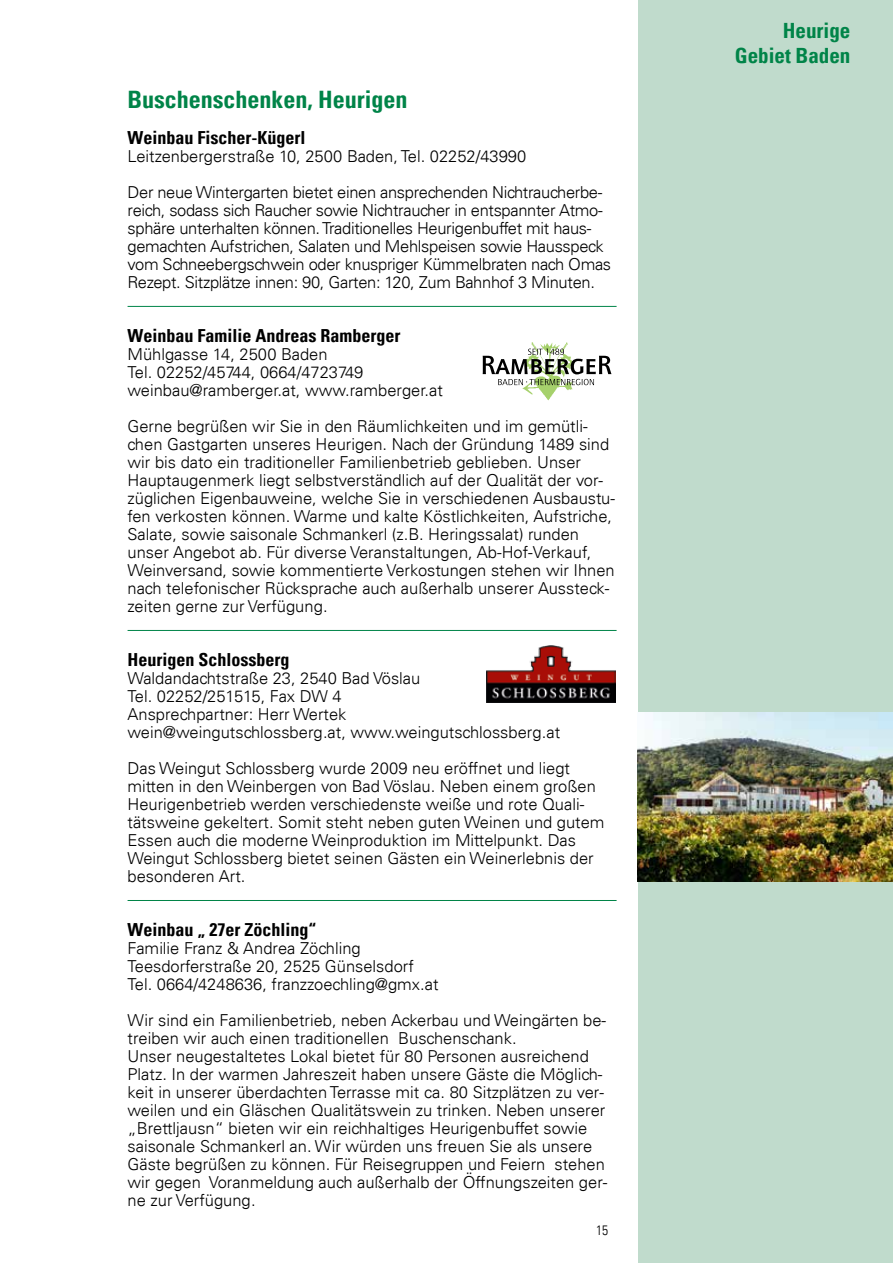
<style>
.page{position:relative;width:893px;height:1263px;background:#fff}
.page>*{position:absolute;margin:0;border:0;box-sizing:border-box;transform-origin:0 0}
.t1{font:700 condensed 24px "Univers";color:#008448}
.t2{font:700 condensed 21px/25.2px "Univers";color:#008448;text-align:right}
.t3{font:700 condensed 18px "Univers";color:#000}
.t4{font:300 16.5px/18px "Univers";color:#000}
.t5{font:300 16.5px/18px "Univers";letter-spacing:-.02em;color:#000}
.t6{font:300 condensed 13.5px "Univers LT";color:#000}
</style>
<div class="page">
<div style="left:638px;top:0;width:255px;height:1263px;background:#c0dbcc"></div>
<hr style="left:128px;top:306px;width:489px;height:1px;background:#008448">
<hr style="left:128px;top:630px;width:489px;height:1px;background:#008448">
<hr style="left:128px;top:900px;width:489px;height:1px;background:#008448">
<img style="left:514px;top:342px;width:69px;height:59px">
<svg style="left:483px;top:349px;width:129px;height:36px"></svg>
<img style="left:487px;top:646px;width:128px;height:57px">
<img style="left:638px;top:712px;width:255px;height:170px">
<h1 class="t1" style="left:128px;top:85px;width:281px">Buschenschenken, Heurigen</h1>
<p class="t3" style="left:128px;top:127px;width:179px">Weinbau Fischer-Kügerl</p>
<p class="t5" style="left:128px;top:138px;width:476px;line-height:36px">Leitzenbergerstraße 10, 2500 Baden, Tel. 02252/43990<br>Der neue Wintergarten bietet einen ansprechenden Nichtraucherbe-</p>
<p class="t5" style="left:128px;top:201px;width:485px">reich, sodass sich Raucher sowie Nichtraucher in entspannter Atmo&shy;sphäre unterhalten können. Traditionelles Heurigenbuffet mit haus&shy;gemachten Aufstrichen, Salaten und Mehlspeisen sowie Hausspeck vom Schneebergschwein oder knuspriger Kümmelbraten nach Omas Rezept. Sitzplätze innen: 90, Garten: 120, Zum Bahnhof 3 Minuten.</p>
<p class="t3" style="left:128px;top:325px;width:274px">Weinbau Familie Andreas Ramberger</p>
<p class="t4" style="left:128px;top:345px;width:317px">Mühlgasse 14, 2500 Baden<br>Tel. 02252/45744, 0664/4723749 weinbau@ramberger.at, www.ramberger.at</p>
<p class="t4" style="left:128px;top:417px;width:489px">Gerne begrüßen wir Sie in den Räumlichkeiten und im gemütli&shy;chen Gastgarten unseres Heurigen. Nach der Gründung 1489 sind wir bis dato ein traditioneller Familienbetrieb geblieben. Unser Hauptaugenmerk liegt selbstverständlich auf der Qualität der vor&shy;züglichen Eigenbauweine, welche Sie in verschiedenen Ausbaustu&shy;fen verkosten können. Warme und kalte Köstlichkeiten, Aufstriche, Salate, sowie saisonale Schmankerl (z.B. Heringssalat) runden unser Angebot ab. Für diverse Veranstaltungen, Ab-Hof-Verkauf, Weinversand, sowie kommentierte Verkostungen stehen wir Ihnen nach telefonischer Rücksprache auch außerhalb unserer Aussteck&shy;zeiten gerne zur Verfügung.</p>
<p class="t3" style="left:128px;top:649px;width:163px">Heurigen Schlossberg</p>
<p class="t4" style="left:128px;top:669px;width:434px">Waldandachtstraße 23, 2540 Bad Vöslau<br>Tel. 02252/251515, Fax DW 4<br>Ansprechpartner: Herr Wertek wein@weingutschlossberg.at, www.weingutschlossberg.at</p>
<p class="t4" style="left:128px;top:759px;width:479px">Das Weingut Schlossberg wurde 2009 neu eröffnet und liegt mitten in den Weinbergen von Bad Vöslau. Neben einem großen Heurigenbetrieb werden verschiedenste weiße und rote Quali&shy;tätsweine gekeltert. Somit steht neben guten Weinen und gutem Essen auch die moderne Weinproduktion im Mittelpunkt. Das Weingut Schlossberg bietet seinen Gästen ein Weinerlebnis der besonderen Art.</p>
<p class="t3" style="left:128px;top:919px;width:190px">Weinbau „ 27er Zöchling“</p>
<p class="t4" style="left:128px;top:939px;width:312px">Familie Franz &amp; Andrea Zöchling<br>Teesdorferstraße 20, 2525 Günselsdorf<br>Tel. 0664/4248636, franzzoechling@gmx.at</p>
<p class="t4" style="left:128px;top:1011px;width:481px">Wir sind ein Familienbetrieb, neben Ackerbau und Weingärten be&shy;treiben wir auch einen traditionellen Buschenschank.<br>Unser neugestaltetes Lokal bietet für 80 Personen ausreichend Platz. In der warmen Jahreszeit haben unsere Gäste die Möglich&shy;keit in unserer überdachten Terrasse mit ca. 80 Sitzplätzen zu ver&shy;weilen und ein Gläschen Qualitätswein zu trinken. Neben unserer „Brettljausn“ bieten wir ein reichhaltiges Heurigenbuffet sowie saisonale Schmankerl an. Wir würden uns freuen Sie als unsere Gäste begrüßen zu können. Für Reisegruppen und Feiern stehen wir gegen Voranmeldung auch außerhalb der Öffnungszeiten ger&shy;ne zur Verfügung.</p>
<p class="t6" style="left:596px;top:1222px;width:13px">15</p>
<p class="t2" style="left:735px;top:18px;width:117px">Heurige<br>Gebiet Baden</p>
</div>
